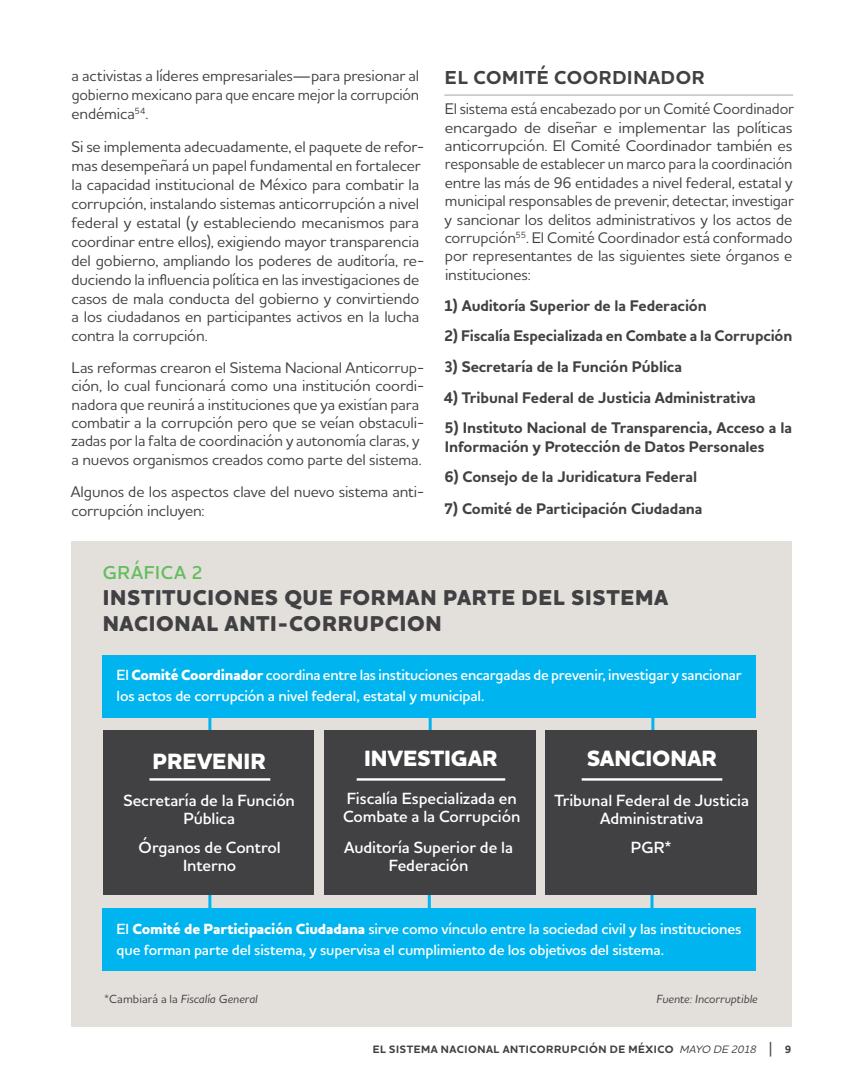
<style>
.page{position:relative;width:866px;height:1080px;background:#fff}
.page>*{position:absolute;margin:0;border:0;box-sizing:border-box;transform-origin:0 0}
.t1{font:800 22.5px "Houschka Alt Pro";letter-spacing:-.005em;color:#fff}
.t2{font:800 21.75px/26.2px "Houschka Alt Pro";letter-spacing:.03em;color:#414042}
.t3{font:700 19.05px "Houschka Alt Pro";letter-spacing:.035em;color:#414042}
.t4{font:600 19.05px "Houschka Alt Pro";letter-spacing:.04em;color:#64bd5f}
.t5{font:600 16.5px/18px "Houschka Alt Pro";letter-spacing:-.005em;color:#fff;text-align:center}
.t6{font:500 15.75px/18.5px "Houschka Alt Pro";letter-spacing:-.01em;color:#414042}
.t7{font:700 15.75px/18.5px "Houschka Alt Pro";letter-spacing:-.005em;color:#414042}
.t8{font:600 15px/21px "Houschka Alt Pro";letter-spacing:-.01em;color:#fff}
.t9{font:italic 500 12px "Houschka Alt Pro";letter-spacing:.005em;color:#414042}
.t10{font:700 10.95px "Houschka Alt Pro";letter-spacing:.05em;color:#414042}
.s1{font-weight:800}
.s2{font-weight:700}
.s3{font-style:normal}
.s4{font-weight:500;font-style:italic}
.s5{font-weight:500;font-size:16.35px}
</style>
<div class="page">
<div style="left:71px;top:541px;width:719px;height:486px;background:#e3e0dc"></div>
<hr style="left:444px;top:94px;width:348px;height:2px;background:#bbbdbf">
<hr style="left:208px;top:702px;width:3px;height:41px;background:#00b5ef">
<hr style="left:427px;top:876px;width:3px;height:38px;background:#00b5ef">
<hr style="left:208px;top:873px;width:3px;height:35px;background:#00b5ef">
<hr style="left:650px;top:871px;width:3px;height:39px;background:#00b5ef">
<hr style="left:651px;top:705px;width:3px;height:33px;background:#00b5ef">
<hr style="left:428px;top:710px;width:3px;height:33px;background:#00b5ef">
<div style="left:102px;top:655px;width:654px;height:62px;background:#00b5ef"></div>
<div style="left:324px;top:731px;width:211px;height:164px;background:#414042"></div>
<div style="left:545px;top:731px;width:211px;height:164px;background:#414042"></div>
<div style="left:103px;top:731px;width:210px;height:164px;background:#414042"></div>
<div style="left:102px;top:908px;width:654px;height:62px;background:#00b5ef"></div>
<hr style="left:149px;top:778px;width:121px;height:3px;background:#fff">
<hr style="left:581px;top:778px;width:141px;height:3px;background:#fff">
<hr style="left:356px;top:778px;width:149px;height:3px;background:#fff">
<p class="t6" style="left:71px;top:66px;width:349px;line-height:19px;text-align:justify">a activistas a líderes empresariales—para presionar al gobierno mexicano para que encare mejor la corrupción endémica<sup>54</sup>.</p>
<p class="t6" style="left:71px;top:137px;width:354px;line-height:18.9px">Si se implementa adecuadamente, el paquete de refor&shy;mas desempeñará un papel fundamental en fortalecer la capacidad institucional de México para combatir la corrupción, instalando sistemas anticorrupción a nivel federal y estatal (y estableciendo mecanismos para coordinar entre ellos), exigiendo mayor transparencia del gobierno, ampliando los poderes de auditoría, re&shy;duciendo la influencia política en las investigaciones de casos de mala conducta del gobierno y convirtiendo a los ciudadanos en participantes activos en la lucha contra la corrupción.</p>
<p class="t6" style="left:71px;top:358px;width:354px">Las reformas crearon el Sistema Nacional Anticorrup&shy;ción, lo cual funcionará como una institución coordi&shy;nadora que reunirá a instituciones que ya existían para combatir a la corrupción pero que se veían obstaculi&shy;zadas por la falta de coordinación y autonomía claras, y a nuevos organismos creados como parte del sistema.</p>
<p class="t6" style="left:71px;top:482px;width:355px;line-height:19px">Algunos de los aspectos clave del nuevo sistema anti&shy;corrupción incluyen:</p>
<p class="t3" style="left:445px;top:65px;width:261px">EL COMITÉ COORDINADOR</p>
<p class="t6" style="left:444px;top:99px;width:351px;text-align:justify">El sistema está encabezado por un Comité Coordinador encargado de diseñar e implementar las políticas anticorrupción. El Comité Coordinador también es responsable de establecer un marco para la coordinación entre las más de 96 entidades a nivel federal, estatal y municipal responsables de prevenir, detectar, investigar y sancionar los delitos administrativos y los actos de corrupción<sup>55</sup>. El Comité Coordinador está conformado por representantes de las siguientes siete órganos e instituciones:</p>
<p class="t7" style="left:443px;top:296px;width:264px">1) Auditoría Superior de la Federación</p>
<p class="t7" style="left:444px;top:326px;width:349px">2) Fiscalía Especializada en Combate a la Corrupción</p>
<p class="t7" style="left:444px;top:357px;width:239px">3) Secretaría de la Función Pública</p>
<p class="t7" style="left:443px;top:388px;width:313px">4) Tribunal Federal de Justicia Administrativa</p>
<p class="t7" style="left:444px;top:418px;width:349px">5) Instituto Nacional de Transparencia, Acceso a la<br>Información y Protección de Datos Personales</p>
<p class="t7" style="left:444px;top:467px;width:254px">6) Consejo de la Juridicatura Federal</p>
<p class="t7" style="left:444px;top:499px;width:260px">7) Comité de Participación Ciudadana</p>
<p class="t4" style="left:103px;top:561px;width:102px">GRÁFICA 2</p>
<h2 class="t2" style="left:103px;top:584px;width:567px">INSTITUCIONES QUE FORMAN PARTE DEL SISTEMA<br>NACIONAL ANTI-CORRUPCION</h2>
<p class="t8" style="left:117px;top:665px;width:626px">El <span class="s1">Comité Coordinador</span> coordina entre las instituciones encargadas de prevenir, investigar y sancionar los actos de corrupción a nivel federal, estatal y municipal.</p>
<h1 class="t1" style="left:153px;top:747px;width:114px">PREVENIR</h1>
<h1 class="t1" style="left:364px;top:744px;width:135px">INVESTIGAR</h1>
<h1 class="t1" style="left:587px;top:744px;width:131px">SANCIONAR</h1>
<p class="t5" style="left:554px;top:791px;width:196px">Tribunal Federal de Justicia<br>Administrativa</p>
<p class="t5" style="left:139px;top:838px;width:143px">Órganos de Control<br>Interno</p>
<p class="t5" style="left:630px;top:838px;width:42px">PGR<span class="s2">*</span></p>
<p class="t5" style="left:343px;top:789px;width:179px;text-align:left">Fiscalía Especializada en<br>Combate a la Corrupción</p>
<p class="t5" style="left:344px;top:838px;width:170px">Auditoría Superior de la<br>Federación</p>
<p class="t5" style="left:123px;top:791px;width:173px">Secretaría de la Función<br>Pública</p>
<p class="t8" style="left:117px;top:918px;width:626px">El <span class="s1">Comité de Participación Ciudadana</span> sirve como vínculo entre la sociedad civil y las instituciones que forman parte del sistema, y supervisa el cumplimiento de los objetivos del sistema.</p>
<p class="t9" style="left:104px;top:994px;width:155px"><span class="s3">*Cambiará a la</span> Fiscalía General</p>
<p class="t9" style="left:656px;top:994px;width:103px">Fuente: Incorruptible</p>
<p class="t10" style="left:372px;top:1043px;width:420px">EL SISTEMA NACIONAL ANTICORRUPCIÓN DE MÉXICO <span class="s4">MAYO DE 2018</span> <span class="s5">|</span> 9</p>
</div>
